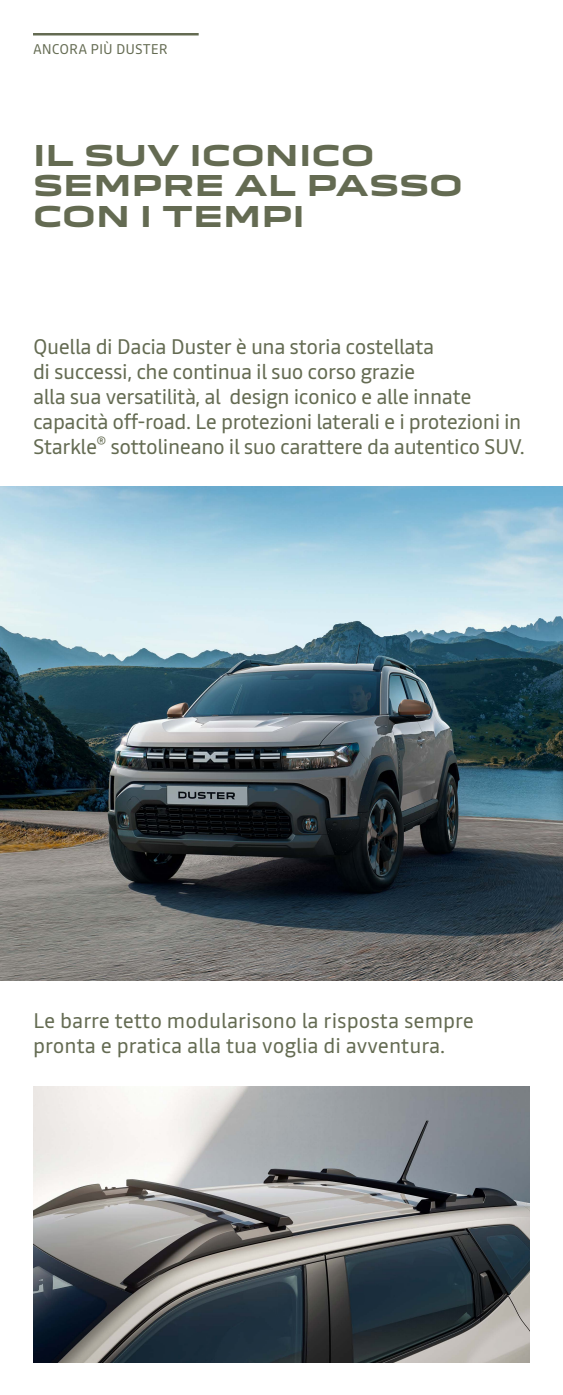
<style>
.page{position:relative;width:563px;height:1395px;background:#fff}
.page>*{position:absolute;margin:0;border:0;box-sizing:border-box;transform-origin:0 0}
.t1{font:700 28px/30.5px "Dacia Block Extended";color:#646b52}
.t2{font:21px/25px "Read";letter-spacing:-.02em;color:#646b52}
.t3{font:21px/25px "Read";color:#646b52}
.t4{font:14px "Read";color:#646b52}
</style>
<div class="page">
<img style="left:0;top:487px;width:562px;height:494px">
<img style="left:33px;top:1086px;width:497px;height:277px">
<hr style="left:33px;top:33px;width:165px;height:3px;background:#646b52">
<p class="t4" style="left:33px;top:40px;width:136px">ANCORA PIÙ DUSTER</p>
<h1 class="t1" style="left:33px;top:141px;width:431px">IL SUV ICONICO<br>SEMPRE AL PASSO<br>CON I TEMPI</h1>
<p class="t2" style="left:33px;top:334px;width:493px">Quella di Dacia Duster è una storia costellata<br>di successi, che continua il suo corso grazie<br>alla sua versatilità, al design iconico e alle innate capacità off-road. Le protezioni laterali e i protezioni in Starkle<sup>®</sup> sottolineano il suo carattere da autentico SUV.</p>
<p class="t3" style="left:33px;top:1008px;width:442px">Le barre tetto modularisono la risposta sempre pronta e pratica alla tua voglia di avventura.</p>
</div>
